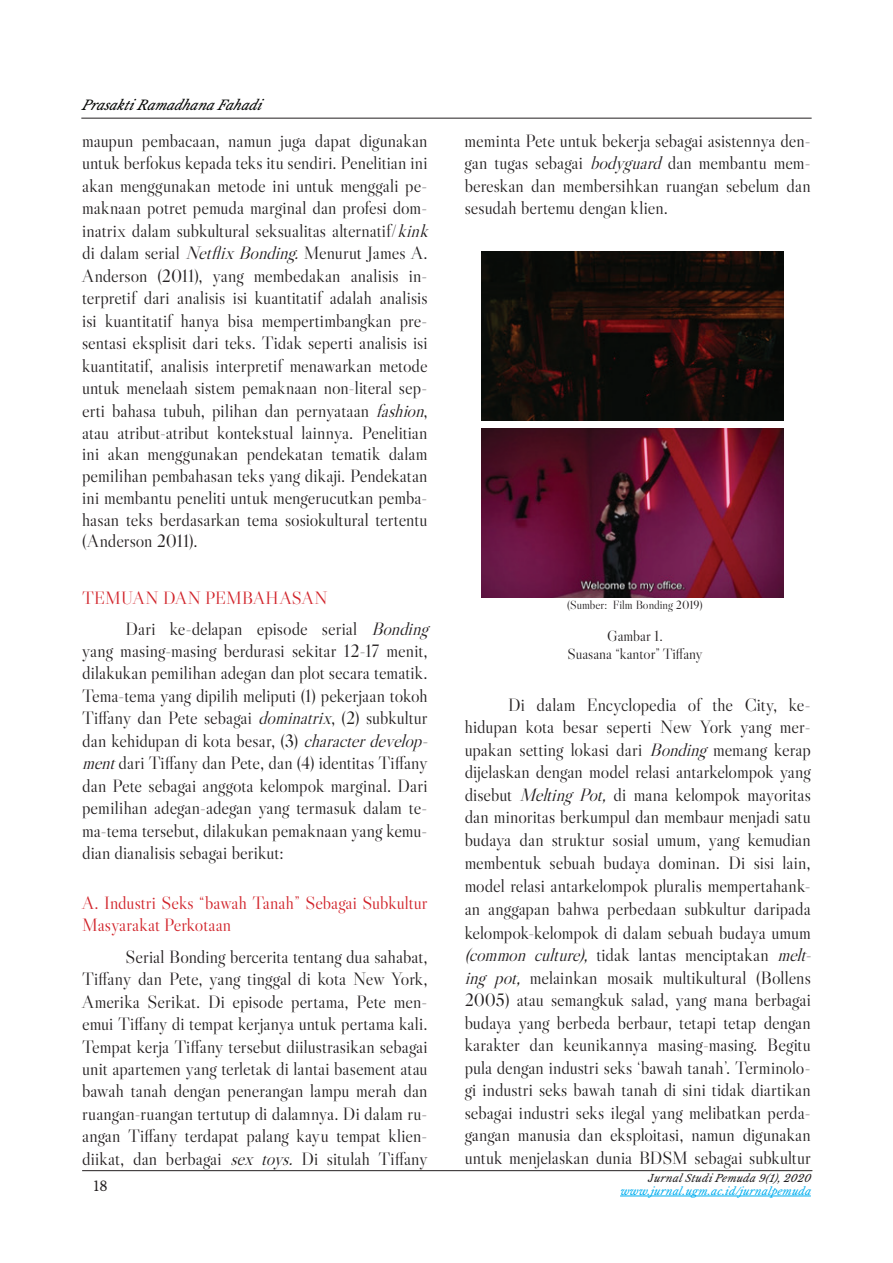
<style>
.page{position:relative;width:893px;height:1263px;background:#fff}
.page>*{position:absolute;margin:0;border:0;box-sizing:border-box;transform-origin:0 0}
.t1{font:18px/22.6px "Libre Caslon Display";color:#231f20}
.t2{font:18px/22.5px "Libre Caslon Display";color:#d1232a}
.t3{font:15px/18px "Libre Caslon Display";color:#231f20;text-align:center}
.t4{font:italic 13.5px "Libre Baskerville";color:#040503}
.t5{font:13.5px "Libre Baskerville";color:#231f20}
.t6{font:12px "Libre Caslon Display";color:#231f20}
.t7{font:italic 10.5px "Libre Baskerville";letter-spacing:.02em;color:#00aeef}
.t8{font:italic 10.5px "Libre Baskerville";color:#231f20}
.s1{font-style:italic}
.s2{color:#d1232a}
</style>
<div class="page">
<hr style="left:81px;top:118px;width:731px;height:1px;background:#231f20">
<hr style="left:82px;top:1170px;width:730px;height:1px;background:#231f20">
<hr style="left:620px;top:1196px;width:191px;height:1px;background:#00aeef">
<img style="left:482px;top:252px;width:302px;height:168px">
<img style="left:482px;top:428px;width:302px;height:170px">
<p class="t4" style="left:81px;top:97px;width:186px">PrasaktiRamadhanaFahadi</p>
<p class="t1" style="left:82px;top:129px;width:353px;line-height:22.2px">maupun pembacaan, namun juga dapat digunakan untuk berfokus kepada teks itu sendiri. Penelitian ini akan menggunakan metode ini untuk menggali pe&shy;maknaan potret pemuda marginal dan profesi dom&shy;inatrix dalam subkultural seksualitas alternatif/<span class="s1">kink </span>di dalam serial <span class="s1">NetflixBonding.</span>Menurut James A.<br>Anderson (2011), yang membedakan analisis in&shy;terpretif dari analisis isi kuantitatif adalah analisis isi kuantitatif hanya bisa mempertimbangkan pre&shy;sentasi eksplisit dari teks. Tidak seperti analisis isi kuantitatif, analisis interpretif menawarkan metode untuk menelaah sistem pemaknaan non-literal sep&shy;erti bahasa tubuh, pilihan dan pernyataan <span class="s1">fashion</span>, atau atribut-atribut kontekstual lainnya. Penelitian ini akan menggunakan pendekatan tematik dalam pemilihan pembahasan teks yang dikaji. Pendekatan ini membantu peneliti untuk mengerucutkan pemba&shy;hasan teks berdasarkan tema sosiokultural tertentu (Anderson 2011).</p>
<p class="t1" style="left:126px;top:583px;width:309px;line-height:30.8px;text-indent:-44px"><span class="s2">TEMUAN DAN PEMBAHASAN<br></span>Dari ke-delapan episode serial <span class="s1">Bonding</span></p>
<p class="t1" style="left:82px;top:639px;width:353px">yang masing-masing berdurasi sekitar 12-17 menit, dilakukan pemilihan adegan dan plot secara tematik.<br>Tema-tema yang dipilih meliputi (1) pekerjaan tokoh Tiffany dan Pete sebagai <span class="s1">dominatrix</span>, (2) subkultur dan kehidupan di kota besar, (3) <span class="s1">characterdevelop&shy;ment</span>dari Tiffany dan Pete, dan (4) identitas Tiffany dan Pete sebagai anggota kelompok marginal. Dari pemilihan adegan-adegan yang termasuk dalam te&shy;ma-tema tersebut, dilakukan pemaknaan yang kemu&shy;dian dianalisis sebagai berikut:</p>
<p class="t2" style="left:82px;top:891px;width:347px">A. Industri Seks “bawah Tanah” Sebagai Subkultur<br>Masyarakat Perkotaan</p>
<p class="t1" style="left:82px;top:945px;width:347px;text-align:justify;text-indent:44px">Serial Bonding bercerita tentang dua sahabat, Tiffany dan Pete, yang tinggal di kota New York, Amerika Serikat. Di episode pertama, Pete men&shy;emui Tiffany di tempat kerjanya untuk pertama kali.<br>Tempat kerja Tiffany tersebut diilustrasikan sebagai unit apartemen yang terletak di lantai basement atau bawah tanah dengan penerangan lampu merah dan ruangan-ruangan tertutup di dalamnya. Di dalam ru&shy;angan Tiffany terdapat palang kayu tempat klien&shy;diikat, dan berbagai <span class="s1">sex toys.</span> Di situlah Tiffany</p>
<p class="t5" style="left:94px;top:1177px;width:16px">18</p>
<p class="t1" style="left:465px;top:129px;width:348px;text-align:justify">meminta Pete untuk bekerja sebagai asistennya den&shy;gan tugas sebagai <span class="s1">bodyguard</span> dan membantu mem&shy;bereskan dan membersihkan ruangan sebelum dan sesudah bertemu dengan klien.</p>
<p class="t6" style="left:567px;top:598px;width:137px">(Sumber: Film Bonding 2019)</p>
<p class="t3" style="left:568px;top:626px;width:137px">Gambar 1.<br>Suasana “kantor” Tiffany</p>
<p class="t1" style="left:465px;top:693px;width:354px;text-indent:44px">Di dalam Encyclopedia of the City, ke&shy;hidupan kota besar seperti New York yang mer&shy;upakan setting lokasi dari <span class="s1">Bonding</span> memang kerap dijelaskan dengan model relasi antarkelompok yang disebut <span class="s1">Melting Pot,</span> di mana kelompok mayoritas dan minoritas berkumpul dan membaur menjadi satu budaya dan struktur sosial umum, yang kemudian membentuk sebuah budaya dominan. Di sisi lain, model relasi antarkelompok pluralis mempertahank&shy;an anggapan bahwa perbedaan subkultur daripada kelompok-kelompok di dalam sebuah budaya umum <span class="s1">(common culture),</span> tidak lantas menciptakan <span class="s1">melt&shy;ing pot,</span> melainkan mosaik multikultural (Bollens 2005) atau semangkuk salad, yang mana berbagai budaya yang berbeda berbaur, tetapi tetap dengan karakter dan keunikannya masing-masing. Begitu pula dengan industri seks ‘bawah tanah’. Terminolo&shy;gi industri seks bawah tanah di sini tidak diartikan sebagai industri seks ilegal yang melibatkan perda&shy;gangan manusia dan eksploitasi, namun digunakan untuk menjelaskan dunia BDSM sebagai subkultur</p>
<p class="t8" style="left:648px;top:1172px;width:167px">JurnalStudiPemuda 9(1), 2020</p>
<p class="t7" style="left:620px;top:1185px;width:195px">www.jurnal.ugm.ac.id/jurnalpemuda</p>
</div>
